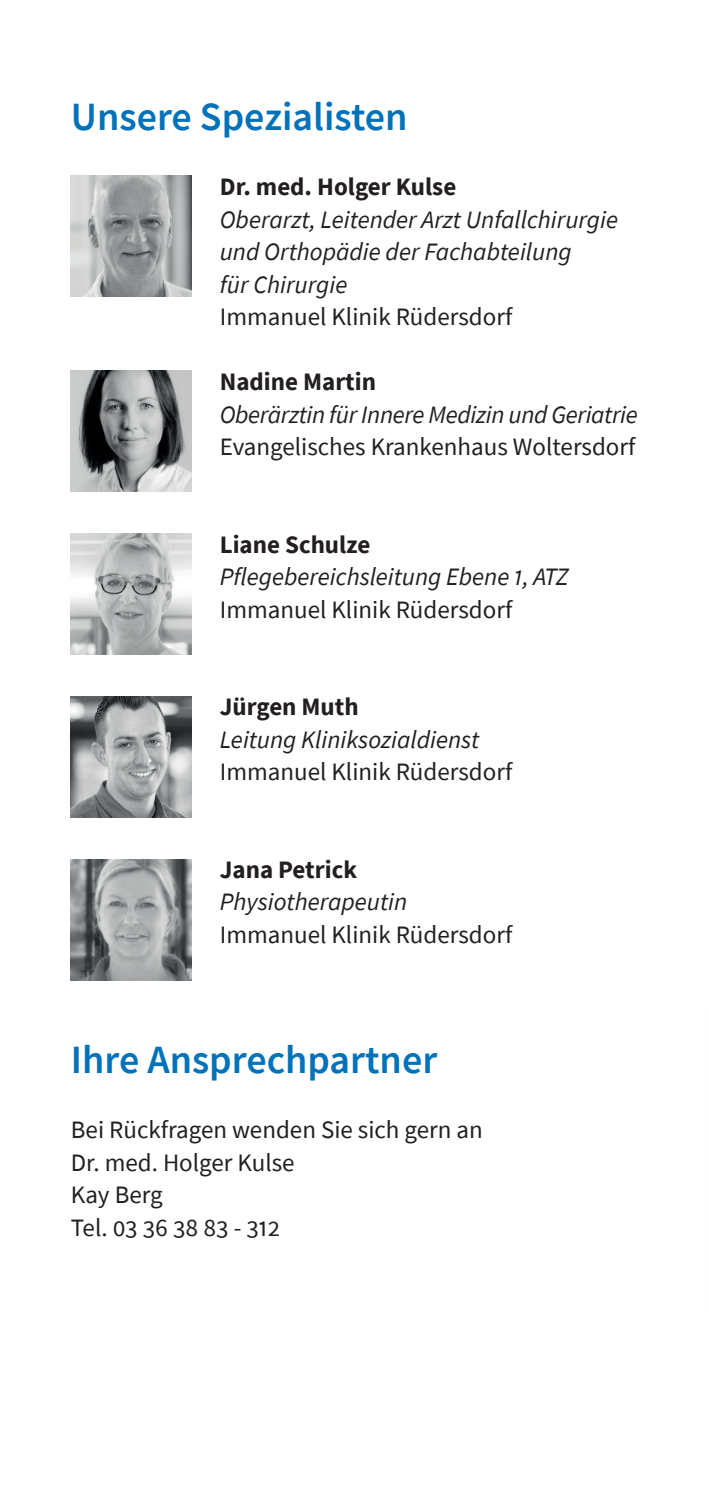
<style>
.page{position:relative;width:709px;height:1489px;background:#fff}
.page>*{position:absolute;margin:0;border:0;box-sizing:border-box;transform-origin:0 0}
.Headline_2_innen{font:600 40px "Source Sans Pro";color:#0072ba}
.Copy{font:italic 25px/32.5px "Source Sans Pro";color:#231f20}
.Copy-2{font:25px "Source Sans Pro";color:#231f20}
.Copy-3{font:700 25px "Source Sans Pro";color:#231f20}
.s1{font-style:normal}
</style>
<div class="page">
<img style="left:71px;top:175px;width:120px;height:121px">
<img style="left:71px;top:370px;width:120px;height:121px">
<img style="left:71px;top:533px;width:120px;height:121px">
<img style="left:71px;top:696px;width:120px;height:121px">
<img style="left:71px;top:859px;width:120px;height:121px">
<p class="Headline_2_innen" style="left:71px;top:90px;width:338px">Unsere Spezialisten</p>
<p class="Copy-3" style="left:220px;top:170px;width:238px">Dr. med. Holger Kulse</p>
<p class="Copy" style="left:220px;top:203px;width:400px">Oberarzt, Leitender Arzt Unfallchirurgie und Orthopädie der Fachabteilung<br>für Chirurgie<br><span class="s1">Immanuel Klinik Rüdersdorf</span></p>
<p class="Copy-3" style="left:220px;top:365px;width:158px">Nadine Martin</p>
<p class="Copy" style="left:220px;top:398px;width:419px">Oberärztin für Innere Medizin und Geriatrie</p>
<p class="Copy-2" style="left:220px;top:431px;width:417px">Evangelisches Krankenhaus Woltersdorf</p>
<p class="Copy-3" style="left:220px;top:527px;width:152px">Liane Schulze</p>
<p class="Copy" style="left:220px;top:560px;width:350px">Pflegebereichsleitung Ebene 1, ATZ</p>
<p class="Copy-2" style="left:220px;top:593px;width:294px">Immanuel Klinik Rüdersdorf</p>
<p class="Copy-3" style="left:220px;top:690px;width:140px">Jürgen Muth</p>
<p class="Copy" style="left:220px;top:723px;width:294px">Leitung Kliniksozialdienst<br><span class="s1">Immanuel Klinik Rüdersdorf</span></p>
<p class="Copy-3" style="left:220px;top:852px;width:139px">Jana Petrick</p>
<p class="Copy" style="left:220px;top:885px;width:189px">Physiotherapeutin</p>
<p class="Copy-2" style="left:220px;top:918px;width:294px">Immanuel Klinik Rüdersdorf</p>
<p class="Headline_2_innen" style="left:71px;top:1033px;width:368px">Ihre Ansprechpartner</p>
<p class="Copy-2" style="left:71px;top:1113px;width:413px">Bei Rückfragen wenden Sie sich gern an</p>
<p class="Copy-2" style="left:71px;top:1146px;width:225px">Dr. med. Holger Kulse</p>
<p class="Copy-2" style="left:71px;top:1178px;width:93px">Kay Berg</p>
<p class="Copy-2" style="left:71px;top:1211px;width:211px">Tel. 03 36 38 83 - 312</p>
</div>
